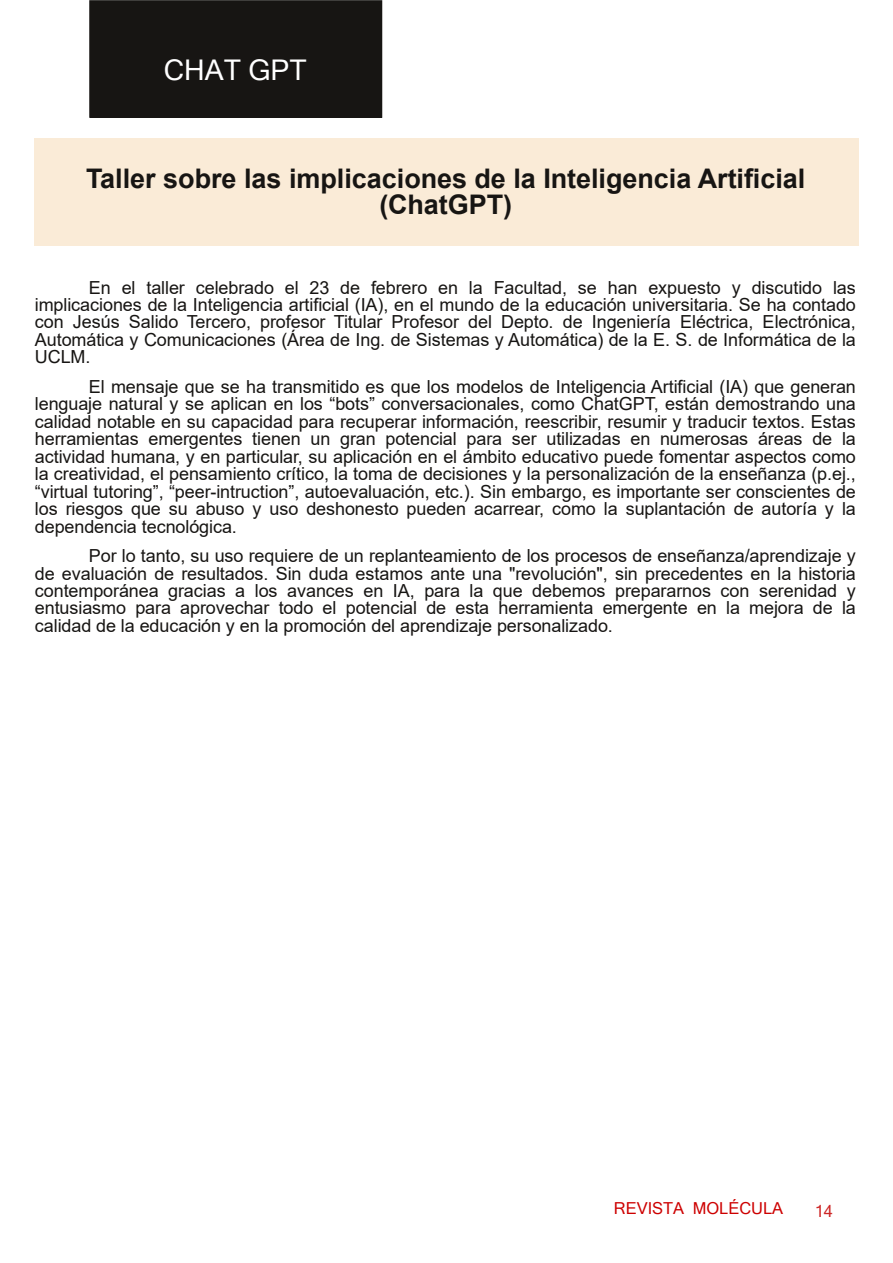
<style>
.page{position:relative;width:893px;height:1263px;background:#fff}
.page>*{position:absolute;margin:0;border:0;box-sizing:border-box;transform-origin:0 0}
.t1{font:28.5px "Microsoft Sans Serif";letter-spacing:-.005em;color:#fff}
.t2{font:700 27px/25.8px "Arial";color:#171513;text-align:center}
.t3{font:18px/17.4px "Arial";letter-spacing:-.005em;color:#171513;text-align:justify}
.t4{font:16.5px "Microsoft Sans Serif";color:#cd0000}
.t5{font:16.5px "Microsoft Sans Serif";color:#cd2626}
</style>
<div class="page">
<div style="left:90px;top:1px;width:291px;height:116px;background:#171513"></div>
<div style="left:89px;top:0;width:293px;height:118px;border:2px solid #171513"></div>
<div style="left:34px;top:138px;width:824px;height:107px;background:#faebd7"></div>
<h1 class="t1" style="left:164px;top:54px;width:145px">CHAT GPT</h1>
<h2 class="t2" style="left:86px;top:166px;width:721px">Taller sobre las implicaciones de la Inteligencia Artificial (ChatGPT)</h2>
<p class="t3" style="left:35px;top:279px;width:822px;text-indent:54px">En el taller celebrado el 23 de febrero en la Facultad, se han expuesto y discutido las implicaciones de la Inteligencia artificial (IA), en el mundo de la educación universitaria. Se ha contado con Jesús Salido Tercero, profesor Titular Profesor del Depto. de Ingeniería Eléctrica, Electrónica, Automática y Comunicaciones (Área de Ing. de Sistemas y Automática) de la E. S. de Informática de la UCLM.</p>
<p class="t3" style="left:35px;top:378px;width:822px;text-indent:54px">El mensaje que se ha transmitido es que los modelos de Inteligencia Artificial (IA) que generan lenguaje natural y se aplican en los “bots” conversacionales, como ChatGPT, están demostrando una calidad notable en su capacidad para recuperar información, reescribir, resumir y traducir textos. Estas herramientas emergentes tienen un gran potencial para ser utilizadas en numerosas áreas de la actividad humana, y en particular, su aplicación en el ámbito educativo puede fomentar aspectos como la creatividad, el pensamiento crítico, la toma de decisiones y la personalización de la enseñanza (p.ej., “virtual tutoring”, “peer-intruction”, autoevaluación, etc.). Sin embargo, es importante ser conscientes de los riesgos que su abuso y uso deshonesto pueden acarrear, como la suplantación de autoría y la dependencia tecnológica.</p>
<p class="t3" style="left:35px;top:547px;width:822px;text-indent:54px">Por lo tanto, su uso requiere de un replanteamiento de los procesos de enseñanza/aprendizaje y de evaluación de resultados. Sin duda estamos ante una "revolución", sin precedentes en la historia contemporánea gracias a los avances en IA, para la que debemos prepararnos con serenidad y entusiasmo para aprovechar todo el potencial de esta herramienta emergente en la mejora de la calidad de la educación y en la promoción del aprendizaje personalizado.</p>
<p class="t4" style="left:614px;top:1199px;width:171px">REVISTA MOLÉCULA</p>
<p class="t5" style="left:815px;top:1201px;width:20px">14</p>
</div>
